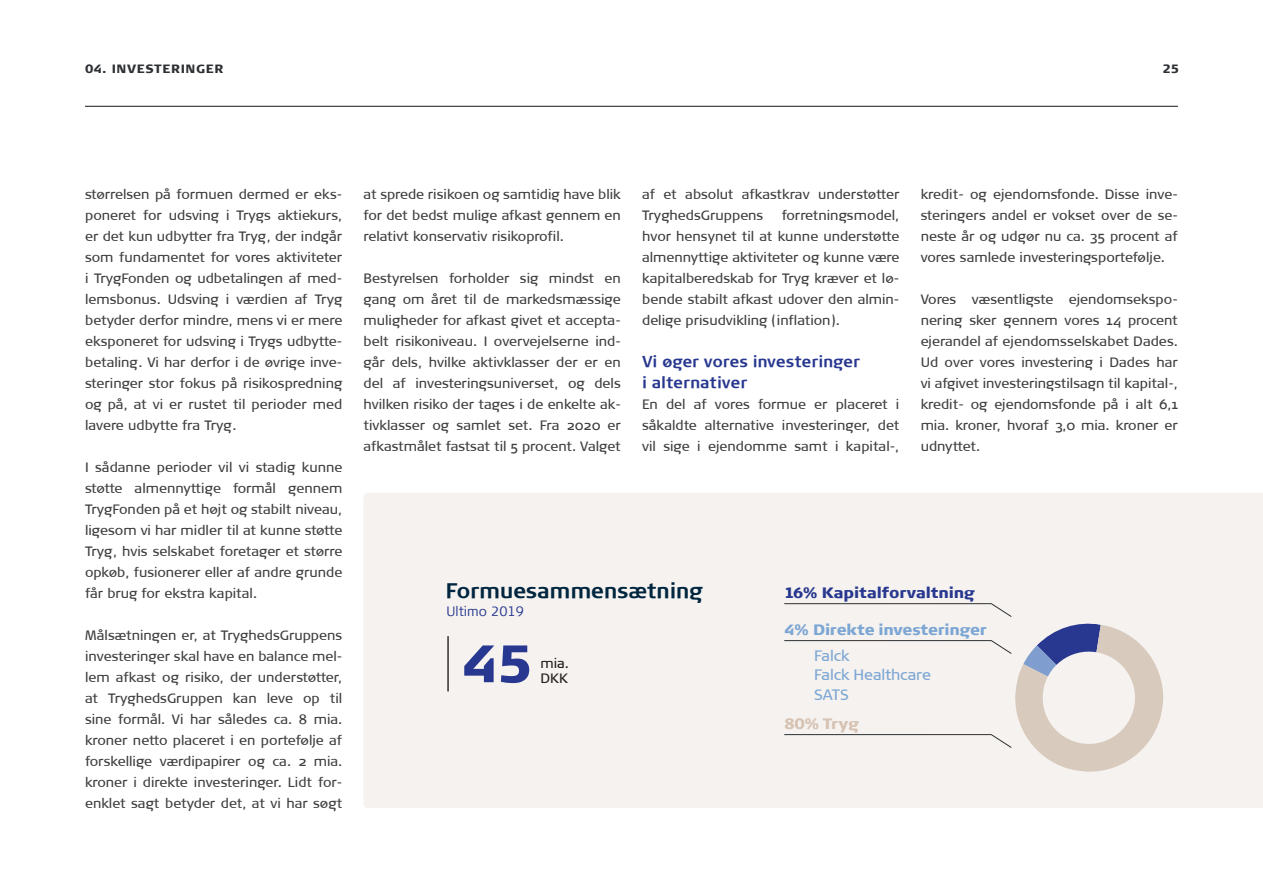
<style>
.page{position:relative;width:1263px;height:893px;background:#fff}
.page>*{position:absolute;margin:0;border:0;box-sizing:border-box;transform-origin:0 0}
.t1{font:900 52.5px "TRYG Column";color:#283890}
.t2{font:21px "TRYG Bold";letter-spacing:-.02em;color:#00263f}
.t3{font:15.75px/21px "TRYG Bold";letter-spacing:-.01em;color:#283890}
.t4{font:15px/19.5px "TRYG Column";letter-spacing:-.01em;color:#7ca6d4}
.t5{font:900 15px "TRYG Column";letter-spacing:-.015em;color:#7ca6d4}
.t6{font:900 15px "TRYG Column";letter-spacing:-.01em;color:#283890}
.t7{font:900 15px "TRYG Column";color:#d6c2b2}
.t8{font:13.5px/21px "TRYG Book";color:#3e3e3f;text-align:justify}
.t9{font:300 13.5px "TRYG Column";color:#283890}
.t10{font:13.5px/15px "TRYG Column";color:#231f20}
.t11{font:900 12px "TRYG Column";letter-spacing:.05em;color:#2e3134}
</style>
<div class="page">
<div style="left:364px;top:493px;width:899px;height:315px;background:#f5f2ef"></div>
<hr style="left:447px;top:636px;width:2px;height:55px;background:#2e3134">
<svg style="left:784px;top:603px;width:384px;height:174px"></svg>
<hr style="left:85px;top:106px;width:1093px;height:1px;background:#2e3134">
<p class="t11" style="left:85px;top:61px;width:140px">04. INVESTERINGER</p>
<p class="t11" style="left:1163px;top:61px;width:18px">25</p>
<p class="t8" style="left:85px;top:184px;width:259px">størrelsen på formuen dermed er eks&shy;poneret for udsving i Trygs aktiekurs, er det kun udbytter fra Tryg, der indgår som fundamentet for vores aktiviteter i TrygFonden og udbetalingen af med&shy;lemsbonus. Udsving i værdien af Tryg betyder derfor mindre, mens vi er mere eksponeret for udsving i Trygs udbytte&shy;betaling. Vi har derfor i de øvrige inve&shy;steringer stor fokus på risikospredning og på, at vi er rustet til perioder med lavere udbytte fra Tryg.</p>
<p class="t8" style="left:85px;top:457px;width:259px">I sådanne perioder vil vi stadig kunne støtte almennyttige formål gennem TrygFonden på et højt og stabilt niveau, ligesom vi har midler til at kunne støtte Tryg, hvis selskabet foretager et større opkøb, fusionerer eller af andre grunde får brug for ekstra kapital.</p>
<p class="t8" style="left:85px;top:625px;width:259px">Målsætningen er, at TryghedsGruppens investeringer skal have en balance mel&shy;lem afkast og risiko, der understøtter, at TryghedsGruppen kan leve op til sine formål. Vi har således ca. 8 mia. kroner netto placeret i en portefølje af forskellige værdipapirer og ca. 2 mia. kroner i direkte investeringer. Lidt for&shy;enklet sagt betyder det, at vi har søgt</p>
<p class="t8" style="left:364px;top:184px;width:259px">at sprede risikoen og samtidig have blik for det bedst mulige afkast gennem en relativt konservativ risikoprofil.</p>
<p class="t8" style="left:364px;top:268px;width:259px">Bestyrelsen forholder sig mindst en gang om året til de markedsmæssige muligheder for afkast givet et accepta&shy;belt risikoniveau. I overvejelserne ind&shy;går dels, hvilke aktivklasser der er en del af investeringsuniverset, og dels hvilken risiko der tages i de enkelte ak&shy;tivklasser og samlet set. Fra 2020 er afkastmålet fastsat til 5 procent. Valget</p>
<p class="t8" style="left:642px;top:184px;width:259px">af et absolut afkastkrav understøtter<br>TryghedsGruppens</p>
<p class="t8" style="left:642px;top:205px;width:259px;text-indent:140px">forretningsmodel, hvor hensynet til at kunne understøtte almennyttige aktiviteter og kunne være kapitalberedskab for Tryg kræver et lø&shy;bende stabilt afkast udover den almin&shy;delige prisudvikling (inflation).</p>
<p class="t3" style="left:642px;top:351px;width:220px">Vi øger vores investeringer i alternativer</p>
<p class="t8" style="left:642px;top:394px;width:259px">En del af vores formue er placeret i såkaldte alternative investeringer, det vil sige i ejendomme samt i kapital-,</p>
<p class="t8" style="left:921px;top:184px;width:259px">kredit- og ejendomsfonde. Disse inve&shy;steringers andel er vokset over de se&shy;neste år og udgør nu ca. 35 procent af vores samlede investeringsportefølje.</p>
<p class="t8" style="left:921px;top:289px;width:259px">Vores væsentligste ejendomsekspo&shy;nering sker gennem vores 14 procent ejerandel af ejendomsselskabet Dades.<br>Ud over vores investering i Dades har vi afgivet investeringstilsagn til kapital-, kredit- og ejendomsfonde på i alt 6,1 mia. kroner, hvoraf 3,0 mia. kroner er udnyttet.</p>
<h2 class="t2" style="left:445px;top:578px;width:259px">Formuesammensætning</h2>
<p class="t9" style="left:446px;top:604px;width:79px">Ultimo 2019</p>
<h1 class="t1" style="left:462px;top:630px;width:71px">45</h1>
<p class="t10" style="left:540px;top:656px;width:30px">mia.<br>DKK</p>
<p class="t6" style="left:784px;top:583px;width:192px">16% Kapitalforvaltning</p>
<p class="t5" style="left:784px;top:620px;width:204px">4% Direkte investeringer</p>
<p class="t4" style="left:814px;top:646px;width:118px">Falck<br>Falck Healthcare<br>SATS</p>
<p class="t7" style="left:784px;top:714px;width:76px">80% Tryg</p>
</div>
